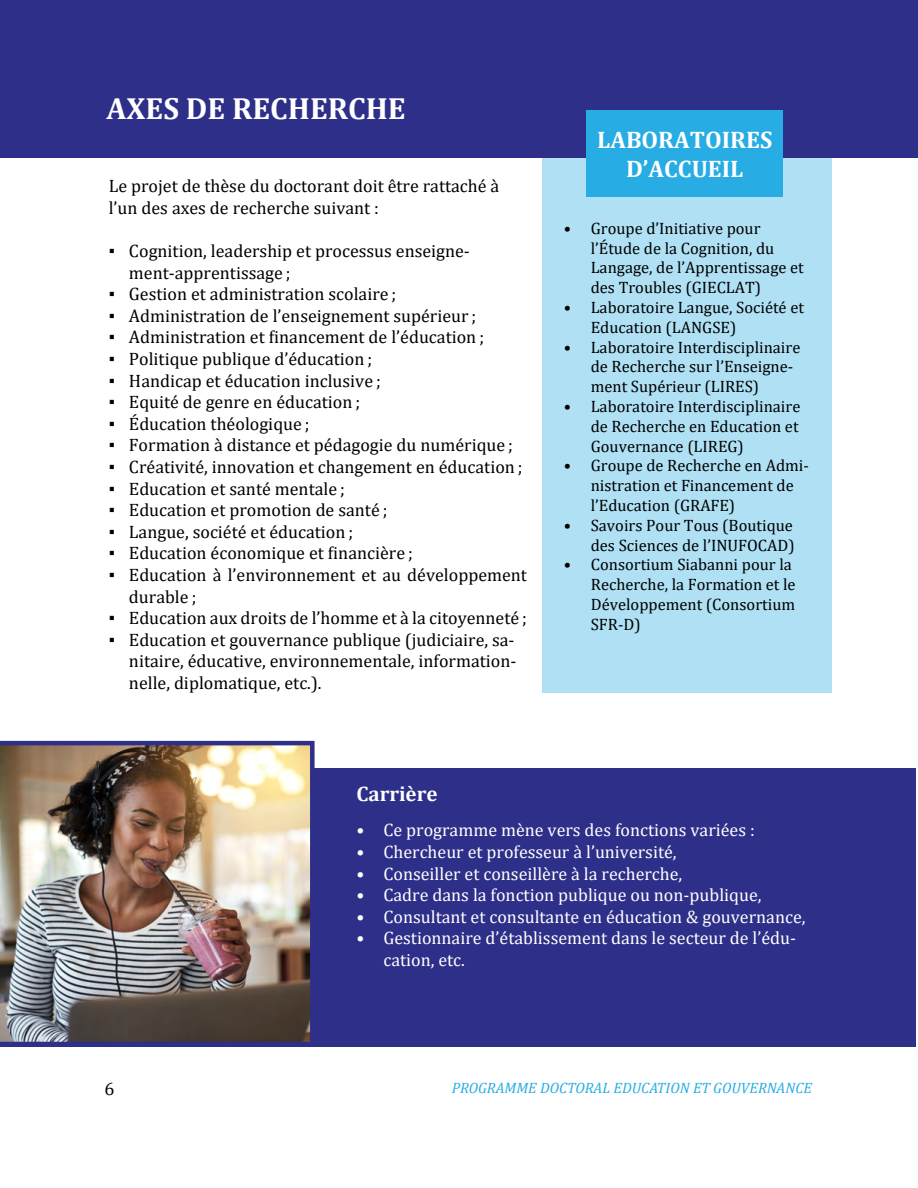
<style>
.page{position:relative;width:918px;height:1188px;background:#fff}
.page>*{position:absolute;margin:0;border:0;box-sizing:border-box;transform-origin:0 0}
.Titre{font:700 30.75px "Cambria";color:#fff}
.Corps_du_texte{font:700 24px/28.8px "Cambria";color:#fff;text-align:center}
.Sous-titre_2{font:700 21px "Cambria";color:#fff}
.Cors_de_texte_sans_sp{font:18px/21.6px "Cambria";color:#000}
.t1{font:18px/21.6px "Cambria";color:#fff}
.t2{font:16.5px/19.8px "Cambria";color:#000}
.t3{font:italic 15px "Cambria";color:#27ade3}
.s1{font-family:"Book Antiqua"}
</style>
<div class="page">
<div style="left:542px;top:132px;width:290px;height:561px;background:#afe0f4"></div>
<div style="left:0;top:0;width:918px;height:158px;background:#2e2f89"></div>
<div style="left:586px;top:110px;width:197px;height:87px;background:#27ade3"></div>
<div style="left:0;top:768px;width:916px;height:278px;background:#2e2f89"></div>
<img style="left:0;top:741px;width:315px;height:301px">
<p class="Titre" style="left:107px;top:87px;width:301px">AXES DE RECHERCHE</p>
<p class="Cors_de_texte_sans_sp" style="left:109px;top:175px;width:392px">Le projet de thèse du doctorant doit être rattaché à l’un des axes de recherche suivant :</p>
<p class="Cors_de_texte_sans_sp" style="left:129px;top:240px;width:342px;text-indent:-20px"><span class="s1">▪</span> Cognition, leadership et processus enseigne&shy;ment-apprentissage ;</p>
<p class="Cors_de_texte_sans_sp" style="left:109px;top:283px;width:289px"><span class="s1">▪</span> Gestion et administration scolaire ;</p>
<p class="Cors_de_texte_sans_sp" style="left:109px;top:305px;width:369px"><span class="s1">▪</span> Administration de l’enseignement supérieur ;</p>
<p class="Cors_de_texte_sans_sp" style="left:109px;top:326px;width:377px"><span class="s1">▪</span> Administration et financement de l’éducation ;</p>
<p class="Cors_de_texte_sans_sp" style="left:109px;top:348px;width:265px"><span class="s1">▪</span> Politique publique d’éducation ;</p>
<p class="Cors_de_texte_sans_sp" style="left:109px;top:370px;width:274px"><span class="s1">▪</span> Handicap et éducation inclusive ;</p>
<p class="Cors_de_texte_sans_sp" style="left:109px;top:391px;width:253px"><span class="s1">▪</span> Equité de genre en éducation ;</p>
<p class="Cors_de_texte_sans_sp" style="left:109px;top:413px;width:202px"><span class="s1">▪</span> Éducation théologique ;</p>
<p class="Cors_de_texte_sans_sp" style="left:109px;top:434px;width:406px"><span class="s1">▪</span> Formation à distance et pédagogie du numérique ;</p>
<p class="Cors_de_texte_sans_sp" style="left:109px;top:456px;width:415px"><span class="s1">▪</span> Créativité, innovation et changement en éducation ;</p>
<p class="Cors_de_texte_sans_sp" style="left:109px;top:478px;width:238px"><span class="s1">▪</span> Education et santé mentale ;</p>
<p class="Cors_de_texte_sans_sp" style="left:109px;top:499px;width:280px"><span class="s1">▪</span> Education et promotion de santé ;</p>
<p class="Cors_de_texte_sans_sp" style="left:109px;top:521px;width:246px"><span class="s1">▪</span> Langue, société et éducation ;</p>
<p class="Cors_de_texte_sans_sp" style="left:109px;top:542px;width:306px"><span class="s1">▪</span> Education économique et financière ;</p>
<p class="Cors_de_texte_sans_sp" style="left:129px;top:564px;width:400px;text-indent:-20px"><span class="s1">▪</span> Education à l’environnement et au développement durable ;</p>
<p class="Cors_de_texte_sans_sp" style="left:109px;top:607px;width:420px"><span class="s1">▪</span> Education aux droits de l’homme et à la citoyenneté ;</p>
<p class="Cors_de_texte_sans_sp" style="left:129px;top:629px;width:389px;text-align:justify;text-indent:-20px"><span class="s1">▪</span> Education et gouvernance publique (judiciaire, sa&shy;nitaire, éducative, environnementale, information&shy;nelle, diplomatique, etc.).</p>
<p class="Corps_du_texte" style="left:597px;top:125px;width:177px">LABORATOIRES<br>D’ACCUEIL</p>
<p class="t2" style="left:591px;top:218px;width:215px;text-indent:-27px">• Groupe d’Initiative pour l’Étude de la Cognition, du<br>Langage, de l’Apprentissage et des Troubles (GIECLAT)</p>
<p class="t2" style="left:591px;top:297px;width:215px;text-indent:-27px">• Laboratoire Langue, Société et<br>Education (LANGSE)</p>
<p class="t2" style="left:591px;top:337px;width:211px;text-indent:-27px">• Laboratoire Interdisciplinaire de Recherche sur l’Enseigne&shy;ment Supérieur (LIRES)</p>
<p class="t2" style="left:591px;top:396px;width:211px;text-align:justify;text-indent:-27px">• Laboratoire Interdisciplinaire de Recherche en Education et Gouvernance (LIREG)</p>
<p class="t2" style="left:591px;top:456px;width:220px;text-indent:-27px">• Groupe de Recherche en Admi&shy;nistration et Financement de l’Education (GRAFE)</p>
<p class="t2" style="left:564px;top:515px;width:232px;text-align:right">• Savoirs Pour Tous (Boutique des Sciences de l’INUFOCAD)</p>
<p class="t2" style="left:591px;top:555px;width:206px;text-indent:-27px">• Consortium Siabanni pour la<br>Recherche, la Formation et le<br>Développement (Consortium<br>SFR-D)</p>
<p class="Sous-titre_2" style="left:356px;top:779px;width:83px">Carrière</p>
<p class="t1" style="left:356px;top:819px;width:400px">• Ce programme mène vers des fonctions variées :</p>
<p class="t1" style="left:356px;top:841px;width:322px">• Chercheur et professeur à l’université,</p>
<p class="t1" style="left:356px;top:863px;width:327px">• Conseiller et conseillère à la recherche,</p>
<p class="t1" style="left:356px;top:884px;width:407px">• Cadre dans la fonction publique ou non-publique,</p>
<p class="t1" style="left:356px;top:906px;width:451px">• Consultant et consultante en éducation &amp; gouvernance,</p>
<p class="t1" style="left:383px;top:927px;width:414px;text-indent:-27px">• Gestionnaire d’établissement dans le secteur de l’édu&shy;cation, etc.</p>
<p class="Cors_de_texte_sans_sp" style="left:104px;top:1078px;width:11px">6</p>
<p class="t3" style="left:452px;top:1077px;width:362px">PROGRAMME DOCTORAL EDUCATION ET GOUVERNANCE</p>
</div>
